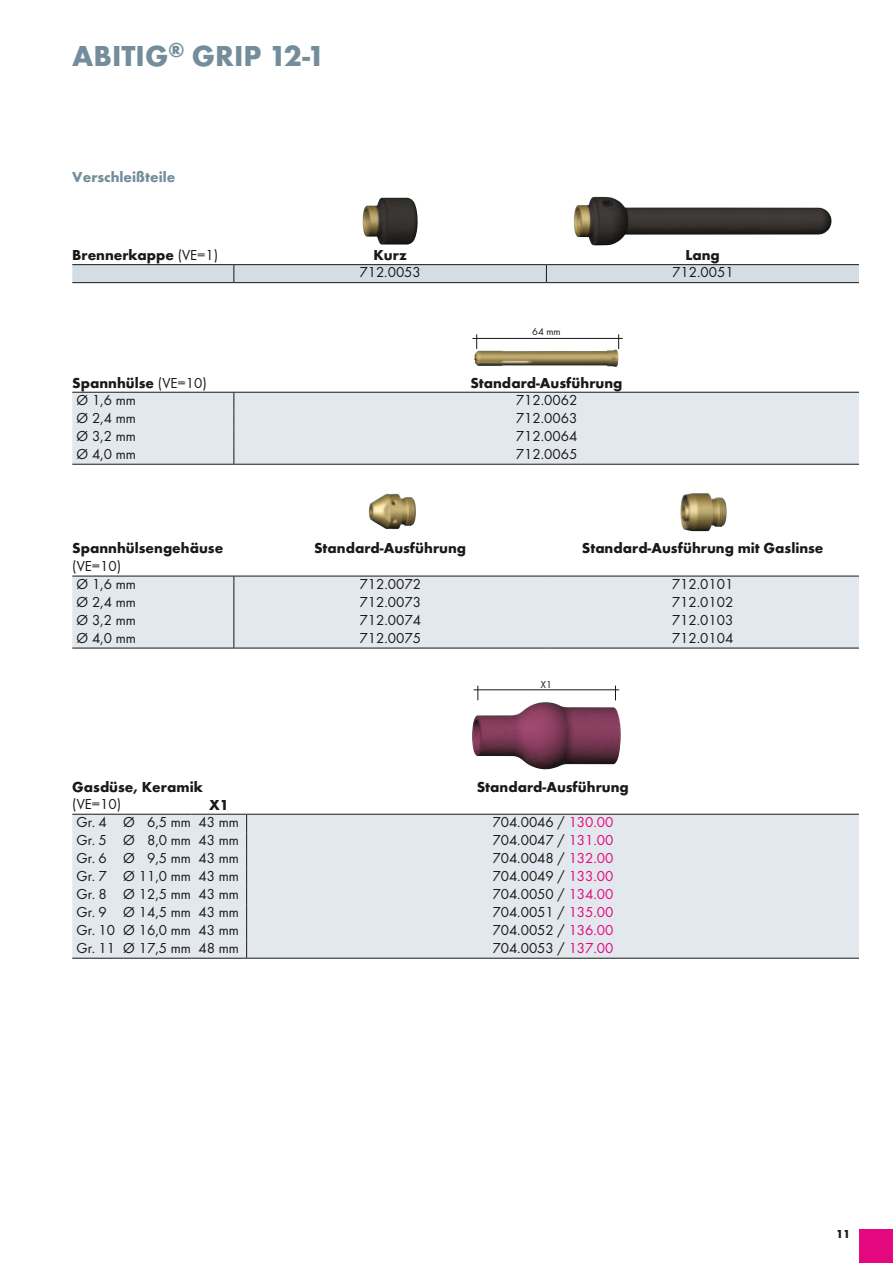
<style>
.page{position:relative;width:893px;height:1263px;background:#fff}
.page>*{position:absolute;margin:0;border:0;box-sizing:border-box;transform-origin:0 0}
.t1{font:700 30px "Futura TOT";color:#748d9a}
.t2{font:15px "Futura TOT Boo";color:#1a1918}
.t3{font:700 15px "Futura TOT";color:#1a1918}
.t4{font:700 15px "Futura TOT";color:#748d9a}
.t5{font:700 12px "Futura TOT";color:#1a1918}
.t6{font:10.5px "Futura TOT Boo";color:#1a1918}
.s1{font-family:"Futura TOT Boo";font-weight:400}
.s2{color:#e4087f}
</style>
<div class="page">
<div style="left:859px;top:1229px;width:34px;height:34px;background:#e4087f"></div>
<img style="left:474px;top:350px;width:144px;height:17px">
<img style="left:363px;top:198px;width:55px;height:47px">
<img style="left:369px;top:494px;width:47px;height:35px">
<img style="left:680px;top:493px;width:47px;height:38px">
<img style="left:574px;top:197px;width:258px;height:48px">
<img style="left:472px;top:702px;width:149px;height:67px">
<svg style="left:476px;top:334px;width:1px;height:15px"></svg>
<svg style="left:618px;top:334px;width:1px;height:15px"></svg>
<hr style="left:472px;top:338px;width:151px;height:1px;background:#1a1918">
<svg style="left:477px;top:686px;width:1px;height:14px"></svg>
<svg style="left:615px;top:686px;width:1px;height:14px"></svg>
<hr style="left:474px;top:689px;width:145px;height:1px;background:#1a1918">
<svg style="left:72px;top:265px;width:787px;height:18px;background:#c8d1d7"></svg>
<hr style="left:72px;top:264px;width:162px;height:1px;background:#1a1918">
<hr style="left:234px;top:264px;width:312px;height:1px;background:#1a1918">
<hr style="left:546px;top:264px;width:313px;height:1px;background:#1a1918">
<div style="left:72px;top:393px;width:787px;height:71px;background:#e2e8ed"></div>
<hr style="left:72px;top:392px;width:162px;height:1px;background:#1a1918">
<hr style="left:234px;top:392px;width:625px;height:1px;background:#1a1918">
<hr style="left:72px;top:464px;width:162px;height:1px;background:#1a1918">
<hr style="left:234px;top:464px;width:625px;height:1px;background:#1a1918">
<svg style="left:233px;top:393px;width:1px;height:71px"></svg>
<div style="left:72px;top:577px;width:787px;height:71px;background:#e2e8ed"></div>
<hr style="left:72px;top:576px;width:162px;height:1px;background:#1a1918">
<hr style="left:234px;top:576px;width:312px;height:1px;background:#1a1918">
<hr style="left:546px;top:576px;width:313px;height:1px;background:#1a1918">
<hr style="left:72px;top:648px;width:162px;height:1px;background:#1a1918">
<hr style="left:234px;top:648px;width:312px;height:1px;background:#1a1918">
<hr style="left:546px;top:648px;width:313px;height:1px;background:#1a1918">
<svg style="left:233px;top:576px;width:1px;height:72px"></svg>
<div style="left:72px;top:815px;width:787px;height:143px;background:#e2e8ed"></div>
<hr style="left:72px;top:958px;width:51px;height:1px;background:#1a1918">
<hr style="left:123px;top:958px;width:68px;height:1px;background:#1a1918">
<hr style="left:191px;top:958px;width:56px;height:1px;background:#1a1918">
<hr style="left:247px;top:958px;width:612px;height:1px;background:#1a1918">
<hr style="left:72px;top:814px;width:51px;height:1px;background:#1a1918">
<hr style="left:123px;top:814px;width:68px;height:1px;background:#1a1918">
<hr style="left:191px;top:814px;width:56px;height:1px;background:#1a1918">
<hr style="left:247px;top:814px;width:612px;height:1px;background:#1a1918">
<svg style="left:246px;top:814px;width:1px;height:144px"></svg>
<h1 class="t1" style="left:72px;top:38px;width:254px">ABITIG<sup>®</sup> GRIP 12-1</h1>
<p class="t4" style="left:72px;top:168px;width:105px">Verschleißteile</p>
<p class="t3" style="left:72px;top:246px;width:148px">Brennerkappe <span class="s1">(VE=1)</span></p>
<p class="t3" style="left:373px;top:246px;width:35px">Kurz</p>
<p class="t3" style="left:685px;top:246px;width:36px">Lang</p>
<p class="t2" style="left:359px;top:263px;width:63px">712.0053</p>
<p class="t2" style="left:672px;top:263px;width:63px">712.0051</p>
<p class="t6" style="left:532px;top:325px;width:30px">64 mm</p>
<p class="t3" style="left:72px;top:373px;width:136px">Spannhülse <span class="s1">(VE=10)</span></p>
<p class="t3" style="left:470px;top:373px;width:154px">Standard-Ausführung</p>
<p class="t2" style="left:77px;top:391px;width:61px">Ø 1,6 mm</p>
<p class="t2" style="left:516px;top:391px;width:63px">712.0062</p>
<p class="t2" style="left:77px;top:409px;width:61px">Ø 2,4 mm</p>
<p class="t2" style="left:516px;top:409px;width:63px">712.0063</p>
<p class="t2" style="left:77px;top:427px;width:61px">Ø 3,2 mm</p>
<p class="t2" style="left:516px;top:427px;width:63px">712.0064</p>
<p class="t2" style="left:77px;top:445px;width:61px">Ø 4,0 mm</p>
<p class="t2" style="left:516px;top:445px;width:63px">712.0065</p>
<p class="t3" style="left:72px;top:539px;width:153px">Spannhülsengehäuse</p>
<p class="t2" style="left:72px;top:557px;width:50px">(VE=10)</p>
<p class="t3" style="left:314px;top:539px;width:154px">Standard-Ausführung</p>
<p class="t3" style="left:582px;top:539px;width:243px">Standard-Ausführung mit Gaslinse</p>
<p class="t2" style="left:77px;top:575px;width:61px">Ø 1,6 mm</p>
<p class="t2" style="left:360px;top:575px;width:63px">712.0072</p>
<p class="t2" style="left:672px;top:575px;width:63px">712.0101</p>
<p class="t2" style="left:77px;top:593px;width:61px">Ø 2,4 mm</p>
<p class="t2" style="left:360px;top:593px;width:63px">712.0073</p>
<p class="t2" style="left:672px;top:593px;width:63px">712.0102</p>
<p class="t2" style="left:77px;top:611px;width:61px">Ø 3,2 mm</p>
<p class="t2" style="left:360px;top:611px;width:63px">712.0074</p>
<p class="t2" style="left:672px;top:611px;width:63px">712.0103</p>
<p class="t2" style="left:77px;top:629px;width:61px">Ø 4,0 mm</p>
<p class="t2" style="left:360px;top:629px;width:63px">712.0075</p>
<p class="t2" style="left:672px;top:629px;width:63px">712.0104</p>
<p class="t6" style="left:541px;top:678px;width:12px">X1</p>
<p class="t3" style="left:72px;top:777px;width:132px">Gasdüse, Keramik</p>
<p class="t3" style="left:477px;top:777px;width:154px">Standard-Ausführung</p>
<p class="t2" style="left:72px;top:795px;width:50px">(VE=10)</p>
<p class="t3" style="left:209px;top:795px;width:21px">X1</p>
<p class="t2" style="left:77px;top:813px;width:164px">Gr. 4 Ø 6,5 mm 43 mm</p>
<p class="t2" style="left:492px;top:813px;width:123px">704.0046 / <span class="s2">130.00</span></p>
<p class="t2" style="left:77px;top:831px;width:164px">Gr. 5 Ø 8,0 mm 43 mm</p>
<p class="t2" style="left:492px;top:831px;width:123px">704.0047 / <span class="s2">131.00</span></p>
<p class="t2" style="left:77px;top:849px;width:164px">Gr. 6 Ø 9,5 mm 43 mm</p>
<p class="t2" style="left:492px;top:849px;width:123px">704.0048 / <span class="s2">132.00</span></p>
<p class="t2" style="left:77px;top:867px;width:164px">Gr. 7 Ø 11,0 mm 43 mm</p>
<p class="t2" style="left:492px;top:867px;width:123px">704.0049 / <span class="s2">133.00</span></p>
<p class="t2" style="left:77px;top:885px;width:164px">Gr. 8 Ø 12,5 mm 43 mm</p>
<p class="t2" style="left:492px;top:885px;width:123px">704.0050 / <span class="s2">134.00</span></p>
<p class="t2" style="left:77px;top:903px;width:164px">Gr. 9 Ø 14,5 mm 43 mm</p>
<p class="t2" style="left:492px;top:903px;width:123px">704.0051 / <span class="s2">135.00</span></p>
<p class="t2" style="left:77px;top:921px;width:164px">Gr. 10 Ø 16,0 mm 43 mm</p>
<p class="t2" style="left:492px;top:921px;width:123px">704.0052 / <span class="s2">136.00</span></p>
<p class="t2" style="left:77px;top:939px;width:164px">Gr. 11 Ø 17,5 mm 48 mm</p>
<p class="t2" style="left:492px;top:939px;width:123px">704.0053 / <span class="s2">137.00</span></p>
<p class="t5" style="left:836px;top:1227px;width:16px">11</p>
</div>
